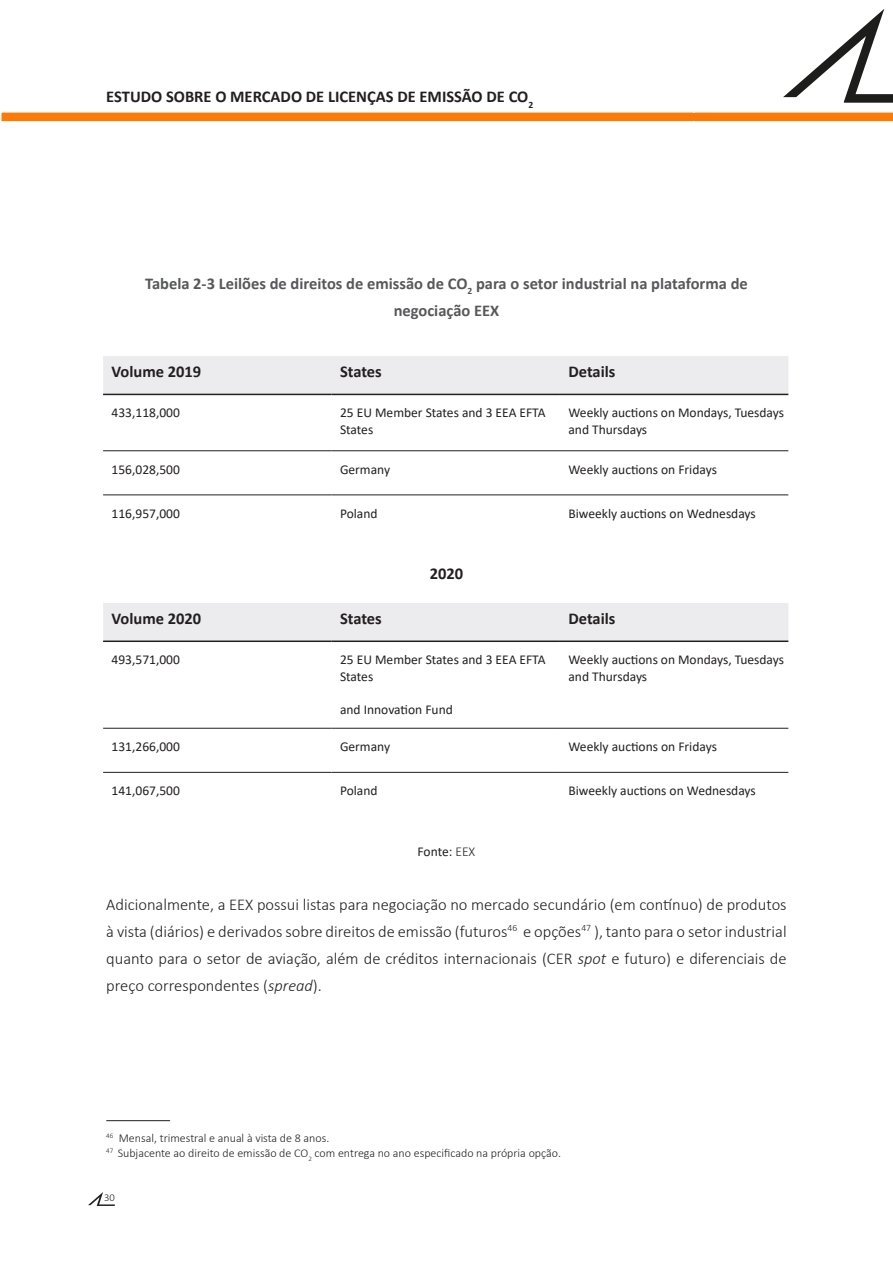
<style>
.page{position:relative;width:893px;height:1263px;background:#fff}
.page>*{position:absolute;margin:0;border:0;box-sizing:border-box;transform-origin:0 0}
.t1{font:300 16.5px/27px "Calibri";color:#231f20;text-align:justify}
.t2{font:700 16.5px "Calibri";color:#231f20}
.t3{font:700 16.5px/27px "Calibri";color:#57585a;text-align:center}
.t4{font:13.5px/16.5px "Calibri";color:#231f20}
.t5{font:300 12px "Calibri";color:#231f20}
.t6{font:300 10.5px "Calibri";color:#231f20}
.s1{font-weight:300}
.s2{font-style:italic}
</style>
<div class="page">
<svg style="left:783px;top:9px;width:110px;height:94px"></svg>
<svg style="left:1px;top:112px;width:892px;height:10px;background:#fc8e2a"></svg>
<svg style="left:88px;top:1192px;width:27px;height:14px"></svg>
<hr style="left:106px;top:1120px;width:64px;height:1px;background:#231f20">
<div style="left:103px;top:356px;width:685px;height:38px;background:#ececee"></div>
<hr style="left:103px;top:394px;width:229px;height:1px;background:#231f20">
<hr style="left:332px;top:394px;width:228px;height:1px;background:#231f20">
<hr style="left:560px;top:394px;width:228px;height:1px;background:#231f20">
<hr style="left:103px;top:450px;width:229px;height:1px;background:#231f20">
<hr style="left:332px;top:450px;width:228px;height:1px;background:#231f20">
<hr style="left:560px;top:450px;width:228px;height:1px;background:#231f20">
<hr style="left:103px;top:495px;width:229px;height:1px;background:#231f20">
<hr style="left:332px;top:495px;width:228px;height:1px;background:#231f20">
<hr style="left:560px;top:495px;width:228px;height:1px;background:#231f20">
<div style="left:103px;top:603px;width:685px;height:37px;background:#ececee"></div>
<hr style="left:103px;top:640px;width:229px;height:2px;background:#231f20">
<hr style="left:332px;top:640px;width:228px;height:2px;background:#231f20">
<hr style="left:560px;top:640px;width:228px;height:2px;background:#231f20">
<hr style="left:103px;top:728px;width:229px;height:1px;background:#231f20">
<hr style="left:332px;top:728px;width:228px;height:1px;background:#231f20">
<hr style="left:560px;top:728px;width:228px;height:1px;background:#231f20">
<hr style="left:103px;top:772px;width:229px;height:1px;background:#231f20">
<hr style="left:332px;top:772px;width:228px;height:1px;background:#231f20">
<hr style="left:560px;top:772px;width:228px;height:1px;background:#231f20">
<p class="t2" style="left:106px;top:85px;width:428px">ESTUDO SOBRE O MERCADO DE LICENÇAS DE EMISSÃO DE CO<sub>2</sub></p>
<p class="t3" style="left:145px;top:270px;width:604px">Tabela 2-3 Leilões de direitos de emissão de CO<sub>2</sub> para o setor industrial na plataforma de negociação EEX</p>
<p class="t2" style="left:112px;top:360px;width:91px">Volume 2019</p>
<p class="t2" style="left:340px;top:360px;width:43px">States</p>
<p class="t2" style="left:568px;top:360px;width:49px">Details</p>
<p class="t4" style="left:112px;top:404px;width:70px">433,118,000</p>
<p class="t4" style="left:340px;top:404px;width:207px">25 EU Member States and 3 EEA EFTA<br>States</p>
<p class="t4" style="left:568px;top:404px;width:217px">Weekly auctions on Mondays, Tuesdays and Thursdays</p>
<p class="t4" style="left:112px;top:461px;width:70px">156,028,500</p>
<p class="t4" style="left:340px;top:461px;width:52px">Germany</p>
<p class="t4" style="left:568px;top:461px;width:150px">Weekly auctions on Fridays</p>
<p class="t4" style="left:112px;top:505px;width:70px">116,957,000</p>
<p class="t4" style="left:340px;top:505px;width:39px">Poland</p>
<p class="t4" style="left:568px;top:505px;width:189px">Biweekly auctions on Wednesdays</p>
<p class="t2" style="left:430px;top:562px;width:35px">2020</p>
<p class="t2" style="left:112px;top:607px;width:91px">Volume 2020</p>
<p class="t2" style="left:340px;top:607px;width:43px">States</p>
<p class="t2" style="left:568px;top:607px;width:49px">Details</p>
<p class="t4" style="left:112px;top:651px;width:70px">493,571,000</p>
<p class="t4" style="left:340px;top:651px;width:207px">25 EU Member States and 3 EEA EFTA<br>States</p>
<p class="t4" style="left:340px;top:701px;width:114px">and Innovation Fund</p>
<p class="t4" style="left:568px;top:651px;width:217px">Weekly auctions on Mondays, Tuesdays and Thursdays</p>
<p class="t4" style="left:112px;top:738px;width:70px">131,266,000</p>
<p class="t4" style="left:340px;top:738px;width:52px">Germany</p>
<p class="t4" style="left:568px;top:738px;width:150px">Weekly auctions on Fridays</p>
<p class="t4" style="left:112px;top:782px;width:70px">141,067,500</p>
<p class="t4" style="left:340px;top:782px;width:39px">Poland</p>
<p class="t4" style="left:568px;top:782px;width:189px">Biweekly auctions on Wednesdays</p>
<p class="t4" style="left:418px;top:843px;width:59px">Fonte: <span class="s1">EEX</span></p>
<p class="t1" style="left:106px;top:891px;width:682px">Adicionalmente, a EEX possui listas para negociação no mercado secundário (em contínuo) de produtos à vista (diários) e derivados sobre direitos de emissão (futuros<sup>46</sup> e opções<sup>47</sup> ), tanto para o setor industrial quanto para o setor de aviação, além de créditos internacionais (CER <span class="s2">spot</span> e futuro) e diferenciais de preço correspondentes (<span class="s2">spread</span>).</p>
<p class="t5" style="left:106px;top:1131px;width:224px"><sup>46</sup> Mensal, trimestral e anual à vista de 8 anos.</p>
<p class="t5" style="left:106px;top:1145px;width:456px"><sup>47</sup> Subjacente ao direito de emissão de CO<sub>2</sub> com entrega no ano especificado na própria opção.</p>
<p class="t6" style="left:104px;top:1191px;width:12px">30</p>
</div>
